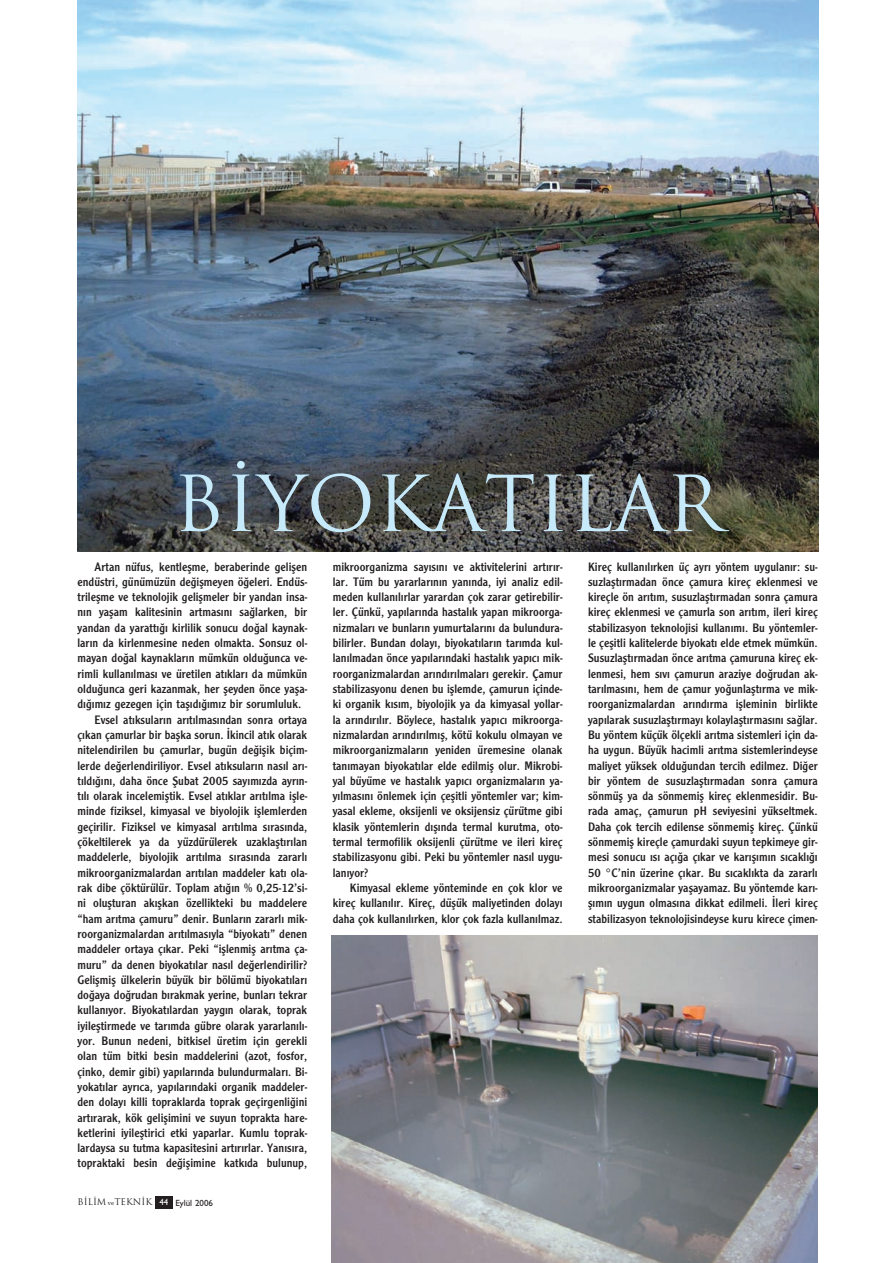
<style>
.page{position:relative;width:893px;height:1263px;background:#fff}
.page>*{position:absolute;margin:0;border:0;box-sizing:border-box;transform-origin:0 0}
.t1{font:75px "Trajan";color:#c6eafa}
.t2{font:12.75px/15.3px "Clearface Gothic";color:#231f20;text-align:justify}
.t3{font:9px "Trajan";color:#231f20}
.s1{font-family:"Bookman Old Style";font-size:6px}
.s2{font-family:"Gill Sans";font-weight:500;color:#fff}
.s3{font-family:"Gill Sans";font-weight:500}
</style>
<div class="page">
<img style="left:77px;top:0;width:742px;height:1263px">
<h1 class="t1" style="left:173px;top:461px;width:551px">BIYOKAT›LAR</h1>
<p class="t2" style="left:95px;top:559px;width:214px">Artan nüfus, kentleflme, beraberinde geliflen</p>
<p class="t2" style="left:77px;top:575px;width:231px">endüstri, günümüzün de¤iflmeyen ö¤eleri. Endüs-</p>
<p class="t2" style="left:77px;top:590px;width:231px">trileflme ve teknolojik geliflmeler bir yandan insa-</p>
<p class="t2" style="left:77px;top:605px;width:231px">n›n yaflam kalitesinin artmas›n› sa¤larken, bir</p>
<p class="t2" style="left:77px;top:621px;width:231px">yandan da yaratt›¤› kirlilik sonucu do¤al kaynak-</p>
<p class="t2" style="left:77px;top:636px;width:231px">lar›n da kirlenmesine neden olmakta. Sonsuz ol-</p>
<p class="t2" style="left:77px;top:651px;width:231px">mayan do¤al kaynaklar›n mümkün oldu¤unca ve-</p>
<p class="t2" style="left:77px;top:666px;width:231px">rimli kullan›lmas› ve üretilen at›klar› da mümkün</p>
<p class="t2" style="left:77px;top:682px;width:231px">oldu¤unca geri kazanmak, her fleyden önce yafla-</p>
<p class="t2" style="left:77px;top:697px;width:225px">d›¤›m›z gezegen için tafl›d›¤›m›z bir sorumluluk.</p>
<p class="t2" style="left:95px;top:712px;width:214px">Evsel at›ksular›n ar›t›lmas›ndan sonra ortaya</p>
<p class="t2" style="left:77px;top:728px;width:231px">ç›kan çamurlar bir baflka sorun. ‹kincil at›k olarak</p>
<p class="t2" style="left:77px;top:743px;width:231px">nitelendirilen bu çamurlar, bugün de¤iflik biçim-</p>
<p class="t2" style="left:77px;top:758px;width:231px">lerde de¤erlendiriliyor. Evsel at›ksular›n nas›l ar›-</p>
<p class="t2" style="left:77px;top:774px;width:231px">t›ld›¤›n›, daha önce fiubat 2005 say›m›zda ayr›n-</p>
<p class="t2" style="left:77px;top:789px;width:231px">t›l› olarak incelemifltik. Evsel at›klar ar›t›lma iflle-</p>
<p class="t2" style="left:77px;top:804px;width:231px">minde fiziksel, kimyasal ve biyolojik ifllemlerden</p>
<p class="t2" style="left:77px;top:819px;width:231px">geçirilir. Fiziksel ve kimyasal ar›t›lma s›ras›nda,</p>
<p class="t2" style="left:77px;top:835px;width:231px">çökeltilerek ya da yüzdürülerek uzaklaflt›r›lan</p>
<p class="t2" style="left:77px;top:850px;width:231px">maddelerle, biyolojik ar›t›lma s›ras›nda zararl›</p>
<p class="t2" style="left:77px;top:865px;width:231px">mikroorganizmalardan ar›t›lan maddeler kat› ola-</p>
<p class="t2" style="left:77px;top:881px;width:231px">rak dibe çöktürülür. Toplam at›¤›n % 0,25-12’si-</p>
<p class="t2" style="left:77px;top:896px;width:231px">ni oluflturan ak›flkan özellikteki bu maddelere</p>
<p class="t2" style="left:77px;top:911px;width:231px">“ham ar›tma çamuru” denir. Bunlar›n zararl› mik-</p>
<p class="t2" style="left:77px;top:927px;width:231px">roorganizmalardan ar›t›lmas›yla “biyokat›” denen</p>
<p class="t2" style="left:77px;top:942px;width:231px">maddeler ortaya ç›kar. Peki “ifllenmifl ar›tma ça-</p>
<p class="t2" style="left:77px;top:957px;width:231px">muru” da denen biyokat›lar nas›l de¤erlendirilir?</p>
<p class="t2" style="left:77px;top:972px;width:231px">Geliflmifl ülkelerin büyük bir bölümü biyokat›lar›</p>
<p class="t2" style="left:77px;top:988px;width:231px">do¤aya do¤rudan b›rakmak yerine, bunlar› tekrar</p>
<p class="t2" style="left:77px;top:1003px;width:231px">kullan›yor. Biyokat›lardan yayg›n olarak, toprak</p>
<p class="t2" style="left:77px;top:1018px;width:231px">iyilefltirmede ve tar›mda gübre olarak yararlan›l›-</p>
<p class="t2" style="left:77px;top:1034px;width:231px">yor. Bunun nedeni, bitkisel üretim için gerekli</p>
<p class="t2" style="left:77px;top:1049px;width:231px">olan tüm bitki besin maddelerini (azot, fosfor,</p>
<p class="t2" style="left:77px;top:1064px;width:231px">çinko, demir gibi) yap›lar›nda bulundurmalar›. Bi-</p>
<p class="t2" style="left:77px;top:1080px;width:231px">yokat›lar ayr›ca, yap›lar›ndaki organik maddeler-</p>
<p class="t2" style="left:77px;top:1095px;width:231px">den dolay› killi topraklarda toprak geçirgenli¤ini</p>
<p class="t2" style="left:77px;top:1110px;width:231px">art›rarak, kök geliflimini ve suyun toprakta hare-</p>
<p class="t2" style="left:77px;top:1125px;width:231px">ketlerini iyilefltirici etki yaparlar. Kumlu toprak-</p>
<p class="t2" style="left:77px;top:1141px;width:231px">lardaysa su tutma kapasitesini art›r›rlar. Yan›s›ra,</p>
<p class="t2" style="left:77px;top:1156px;width:231px">topraktaki besin de¤iflimine katk›da bulunup,</p>
<p class="t3" style="left:77px;top:1197px;width:137px">B‹L‹M <span class="s1">ve</span>TEKN‹K <span class="s2">44</span> <span class="s3">Eylül 2006</span></p>
<p class="t2" style="left:333px;top:559px;width:231px">mikroorganizma say›s›n› ve aktivitelerini art›r›r&shy;lar. Tüm bu yararlar›n›n yan›nda, iyi analiz edil&shy;meden kullan›l›rlar yarardan çok zarar getirebilir&shy;ler. Çünkü, yap›lar›nda hastal›k yapan mikroorga&shy;nizmalar› ve bunlar›n yumurtalar›n› da bulundura&shy;bilirler. Bundan dolay›, biyokat›lar›n tar›mda kul&shy;lan›lmadan önce yap›lar›ndaki hastal›k yap›c› mik&shy;roorganizmalardan ar›nd›r›lmalar› gerekir. Çamur stabilizasyonu denen bu ifllemde, çamurun içinde&shy;ki organik k›s›m, biyolojik ya da kimyasal yollar&shy;la ar›nd›r›l›r. Böylece, hastal›k yap›c› mikroorga&shy;nizmalardan ar›nd›r›lm›fl, kötü kokulu olmayan ve mikroorganizmalar›n yeniden üremesine olanak tan›mayan biyokat›lar elde edilmifl olur. Mikrobi&shy;yal büyüme ve hastal›k yap›c› organizmalar›n ya&shy;y›lmas›n› önlemek için çeflitli yöntemler var; kim&shy;yasal ekleme, oksijenli ve oksijensiz çürütme gibi klasik yöntemlerin d›fl›nda termal kurutma, oto&shy;termal termofilik oksijenli çürütme ve ileri kireç stabilizasyonu gibi. Peki bu yöntemler nas›l uygu&shy;lan›yor?</p>
<p class="t2" style="left:333px;top:881px;width:231px;text-indent:17px">Kimyasal ekleme yönteminde en çok klor ve kireç kullan›l›r. Kireç, düflük maliyetinden dolay› daha çok kullan›l›rken, klor çok fazla kullan›lmaz.</p>
<p class="t2" style="left:588px;top:559px;width:231px">Kireç kullan›l›rken üç ayr› yöntem uygulan›r: su&shy;suzlaflt›rmadan önce çamura kireç eklenmesi ve kireçle ön ar›t›m, susuzlaflt›rmadan sonra çamura kireç eklenmesi ve çamurla son ar›t›m, ileri kireç stabilizasyon teknolojisi kullan›m›. Bu yöntemler&shy;le çeflitli kalitelerde biyokat› elde etmek mümkün.<br>Susuzlaflt›rmadan önce ar›tma çamuruna kireç ek&shy;lenmesi, hem s›v› çamurun araziye do¤rudan ak&shy;tar›lmas›n›, hem de çamur yo¤unlaflt›rma ve mik&shy;roorganizmalardan ar›nd›rma iflleminin birlikte yap›larak susuzlaflt›rmay› kolaylaflt›rmas›n› sa¤lar.<br>Bu yöntem küçük ölçekli ar›tma sistemleri için da&shy;ha uygun. Büyük hacimli ar›tma sistemlerindeyse maliyet yüksek oldu¤undan tercih edilmez. Di¤er bir yöntem de susuzlaflt›rmadan sonra çamura sönmüfl ya da sönmemifl kireç eklenmesidir. Bu&shy;rada amaç, çamurun pH seviyesini yükseltmek.<br>Daha çok tercih edilense sönmemifl kireç. Çünkü sönmemifl kireçle çamurdaki suyun tepkimeye gir&shy;mesi sonucu ›s› aç›¤a ç›kar ve kar›fl›m›n s›cakl›¤› 50 °C’nin üzerine ç›kar. Bu s›cakl›kta da zararl› mikroorganizmalar yaflayamaz. Bu yöntemde kar›- fl›m›n uygun olmas›na dikkat edilmeli. ‹leri kireç stabilizasyon teknolojisindeyse kuru kirece çimen-</p>
</div>
